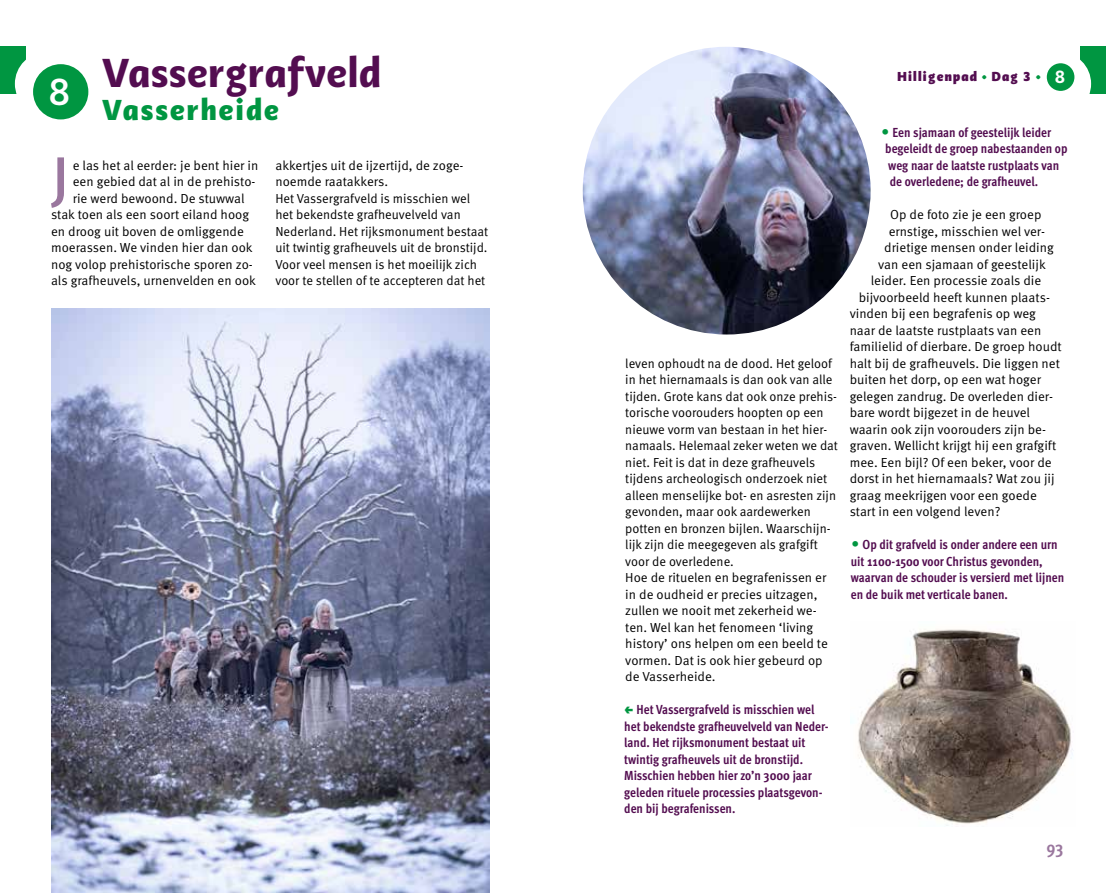
<style>
.page{position:relative;width:1106px;height:893px;background:#fff}
.page>*{position:absolute;margin:0;border:0;box-sizing:border-box;transform-origin:0 0}
.t1{font:500 60.6px "Adagio Sans Script";color:#9a779e}
.t2{font:700 42px "Adagio Sans Script";color:#530d50}
.t3{font:500 39px "Adagio Slab Script";color:#fff}
.t4{font:900 30px "Adagio Sans Script";letter-spacing:.06em;color:#009641}
.t5{font:600 18.45px "Adagio Slab Script";color:#fff}
.t6{font:700 condensed 18px "Meta OT";color:#9a779e}
.t7{font:800 13.5px "Adagio Sans Script";letter-spacing:.09em;color:#530d50}
.t8{font:13.2px/16.5px "Meta OT";color:#000}
.t9{font:700 condensed 13.2px/16.5px "Meta OT";color:#530d50}
.s1{color:#009641}
</style>
<div class="page">
<div style="left:0;top:46px;width:26px;height:48px;background:#009641"></div>
<div style="left:15px;top:52px;width:64px;height:64px;background:#fff;border-radius:50%"></div>
<div style="left:33px;top:64px;width:55px;height:55px;background:#009641;border-radius:50%"></div>
<div style="left:1080px;top:46px;width:26px;height:48px;background:#009641"></div>
<div style="left:1027px;top:52px;width:64px;height:64px;background:#fff;border-radius:50%"></div>
<div style="left:1046px;top:63px;width:28px;height:28px;background:#009641;border-radius:50%"></div>
<img style="left:583px;top:47px;width:287px;height:287px;border-radius:144px">
<img style="left:850px;top:629px;width:223px;height:197px">
<img style="left:51px;top:308px;width:438px;height:585px">
<h3 class="t3" style="left:48px;top:67px;width:25px">8</h3>
<h2 class="t2" style="left:102px;top:45px;width:281px">Vassergrafveld</h2>
<h3 class="t4" style="left:102px;top:90px;width:178px">Vasserheide</h3>
<h1 class="t1" style="left:51px;top:139px;width:19px">J</h1>
<p class="t8" style="left:73px;top:157px;width:187px">e las het al eerder: je bent hier in</p>
<p class="t8" style="left:73px;top:174px;width:184px">een gebied dat al in de prehisto-</p>
<p class="t8" style="left:73px;top:190px;width:173px">rie werd bewoond. De stuwwal</p>
<p class="t8" style="left:51px;top:207px;width:200px">stak toen als een soort eiland hoog</p>
<p class="t8" style="left:51px;top:223px;width:194px">en droog uit boven de omliggende</p>
<p class="t8" style="left:51px;top:240px;width:203px">moerassen. We vinden hier dan ook</p>
<p class="t8" style="left:51px;top:256px;width:203px">nog volop prehistorische sporen zo-</p>
<p class="t8" style="left:51px;top:273px;width:206px">als grafheuvels, urnenvelden en ook</p>
<p class="t8" style="left:275px;top:157px;width:214px">akkertjes uit de ijzertijd, de zoge&shy;noemde raatakkers.<br>Het Vassergrafveld is misschien wel het bekendste grafheuvelveld van Nederland. Het rijksmonument bestaat uit twintig grafheuvels uit de bronstijd.<br>Voor veel mensen is het moeilijk zich voor te stellen of te accepteren dat het</p>
<p class="t7" style="left:897px;top:67px;width:145px">Hilligenpad <span class="s1">•</span> Dag 3 <span class="s1">•</span></p>
<h3 class="t5" style="left:1054px;top:65px;width:13px">8</h3>
<p class="t8" style="left:625px;top:355px;width:214px">leven ophoudt na de dood. Het geloof in het hiernamaals is dan ook van alle tijden. Grote kans dat ook onze prehis&shy;torische voorouders hoopten op een nieuwe vorm van bestaan in het hier&shy;namaals. Helemaal zeker weten we dat niet. Feit is dat in deze grafheuvels tijdens archeologisch onderzoek niet alleen menselijke bot- en asresten zijn gevonden, maar ook aardewerken potten en bronzen bijlen. Waarschijn&shy;lijk zijn die meegegeven als grafgift voor de overledene.<br>Hoe de rituelen en begrafenissen er in de oudheid er precies uitzagen, zullen we nooit met zekerheid we&shy;ten. Wel kan het fenomeen ‘living history’ ons helpen om een beeld te vormen. Dat is ook hier gebeurd op de Vasserheide.</p>
<p class="t9" style="left:624px;top:701px;width:206px;text-indent:12px">Het Vassergrafveld is misschien wel het bekendste grafheuvelveld van Neder&shy;land. Het rĳksmonument bestaat uit twintig grafheuvels uit de bronstĳd.<br>Misschien hebben hier zo’n 3000 jaar geleden rituele processies plaatsgevon&shy;den bĳ begrafenissen.</p>
<p class="t9" style="left:880px;top:124px;width:172px"><span class="s1">•</span> Een sjamaan of geestelĳk leider</p>
<p class="t9" style="left:885px;top:140px;width:184px">begeleidt de groep nabestaanden op</p>
<p class="t9" style="left:888px;top:157px;width:172px">weg naar de laatste rustplaats van</p>
<p class="t9" style="left:889px;top:173px;width:150px">de overledene; de grafheuvel.</p>
<p class="t8" style="left:890px;top:207px;width:153px">Op de foto zie je een groep</p>
<p class="t8" style="left:888px;top:223px;width:158px">ernstige, misschien wel ver-</p>
<p class="t8" style="left:884px;top:240px;width:171px">drietige mensen onder leiding</p>
<p class="t8" style="left:878px;top:256px;width:169px">van een sjamaan of geestelijk</p>
<p class="t8" style="left:870px;top:273px;width:172px">leider. Een processie zoals die</p>
<p class="t8" style="left:858px;top:289px;width:193px">bijvoorbeeld heeft kunnen plaats-</p>
<p class="t8" style="left:849px;top:306px;width:188px">vinden bij een begrafenis op weg</p>
<p class="t8" style="left:849px;top:322px;width:193px">naar de laatste rustplaats van een</p>
<p class="t8" style="left:849px;top:339px;width:213px">familielid of dierbare. De groep houdt</p>
<p class="t8" style="left:849px;top:355px;width:212px">halt bij de grafheuvels. Die liggen net</p>
<p class="t8" style="left:849px;top:372px;width:193px">buiten het dorp, op een wat hoger</p>
<p class="t8" style="left:849px;top:388px;width:205px">gelegen zandrug. De overleden dier-</p>
<p class="t8" style="left:849px;top:405px;width:182px">bare wordt bijgezet in de heuvel</p>
<p class="t8" style="left:849px;top:421px;width:198px">waarin ook zijn voorouders zijn be-</p>
<p class="t8" style="left:849px;top:438px;width:208px">graven. Wellicht krijgt hij een grafgift</p>
<p class="t8" style="left:849px;top:454px;width:203px">mee. Een bijl? Of een beker, voor de</p>
<p class="t8" style="left:849px;top:471px;width:206px">dorst in het hiernamaals? Wat zou jij</p>
<p class="t8" style="left:849px;top:487px;width:189px">graag meekrijgen voor een goede</p>
<p class="t8" style="left:849px;top:504px;width:152px">start in een volgend leven?</p>
<p class="t9" style="left:850px;top:536px;width:215px"><span class="s1">•</span> Op dit grafveld is onder andere een urn uit 1100-1500 voor Christus gevonden, waarvan de schouder is versierd met lĳnen en de buik met verticale banen.</p>
<h3 class="t6" style="left:1046px;top:836px;width:19px">93</h3>
</div>
